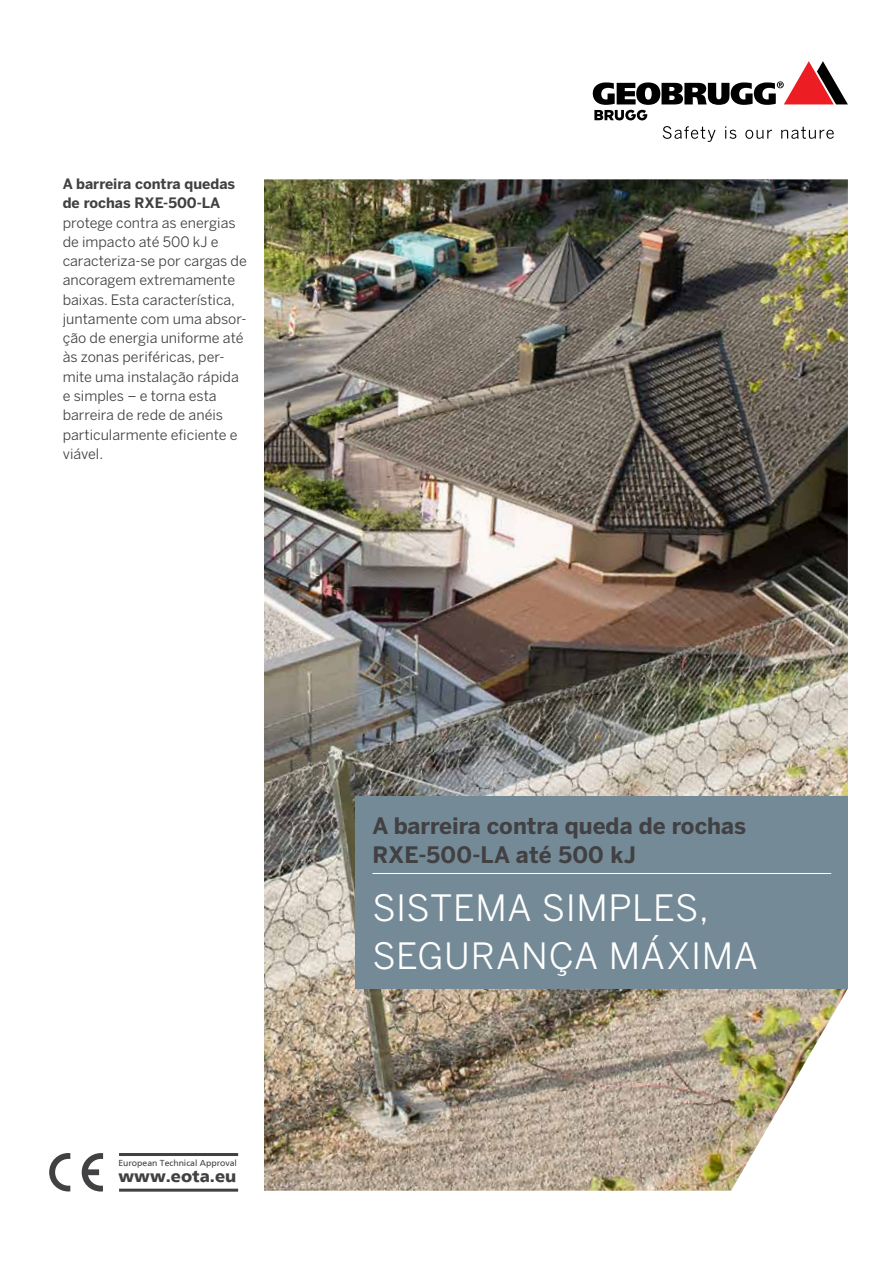
<style>
.page{position:relative;width:893px;height:1263px;background:#fff}
.page>*{position:absolute;margin:0;border:0;box-sizing:border-box;transform-origin:0 0}
.t1{font:36px/48.2px "Benton Sans";letter-spacing:.015em;color:#fff}
.t2{font:700 22.5px/29px "Benton Sans";color:#414042}
.t3{font:900 16.8px "Frutiger LTCYR";color:#414042}
.t4{font:14.25px/19.2px "Benton Sans";color:#414042}
.t5{font:700 14.25px/19.2px "Benton Sans";color:#414042}
.t6{font:8.7px "Frutiger LTCYR";color:#414042}
</style>
<div class="page">
<svg style="left:593px;top:61px;width:255px;height:59px"></svg>
<svg style="left:663px;top:126px;width:171px;height:16px"></svg>
<img style="left:264px;top:179px;width:584px;height:1012px">
<div style="left:356px;top:796px;width:492px;height:193px;background:#748a96"></div>
<hr style="left:372px;top:873px;width:459px;height:1px;background:#fff">
<svg style="left:82px;top:1153px;width:21px;height:38px"></svg>
<svg style="left:49px;top:1153px;width:21px;height:38px"></svg>
<hr style="left:119px;top:1189px;width:119px;height:3px;background:#414042">
<hr style="left:119px;top:1153px;width:119px;height:3px;background:#414042">
<p class="t5" style="left:63px;top:174px;width:174px">A barreira contra quedas de rochas RXE-500-LA</p>
<p class="t4" style="left:63px;top:213px;width:186px">protege contra as energias de impacto até 500 kJ e caracteriza-se por cargas de ancoragem extremamente baixas. Esta característica, juntamente com uma absor&shy;ção de energia uniforme até às zonas periféricas, per&shy;mite uma instalação rápida e simples – e torna esta barreira de rede de anéis particularmente eficiente e viável.</p>
<p class="t6" style="left:118px;top:1158px;width:120px">European Technical Approval</p>
<p class="t3" style="left:118px;top:1167px;width:120px">www.eota.eu</p>
<h2 class="t2" style="left:372px;top:811px;width:375px">A barreira contra queda de rochas<br>RXE-500-LA até 500 kJ</h2>
<h1 class="t1" style="left:372px;top:883px;width:387px">SISTEMA SIMPLES,<br>SEGURANÇA MÁXIMA</h1>
</div>
